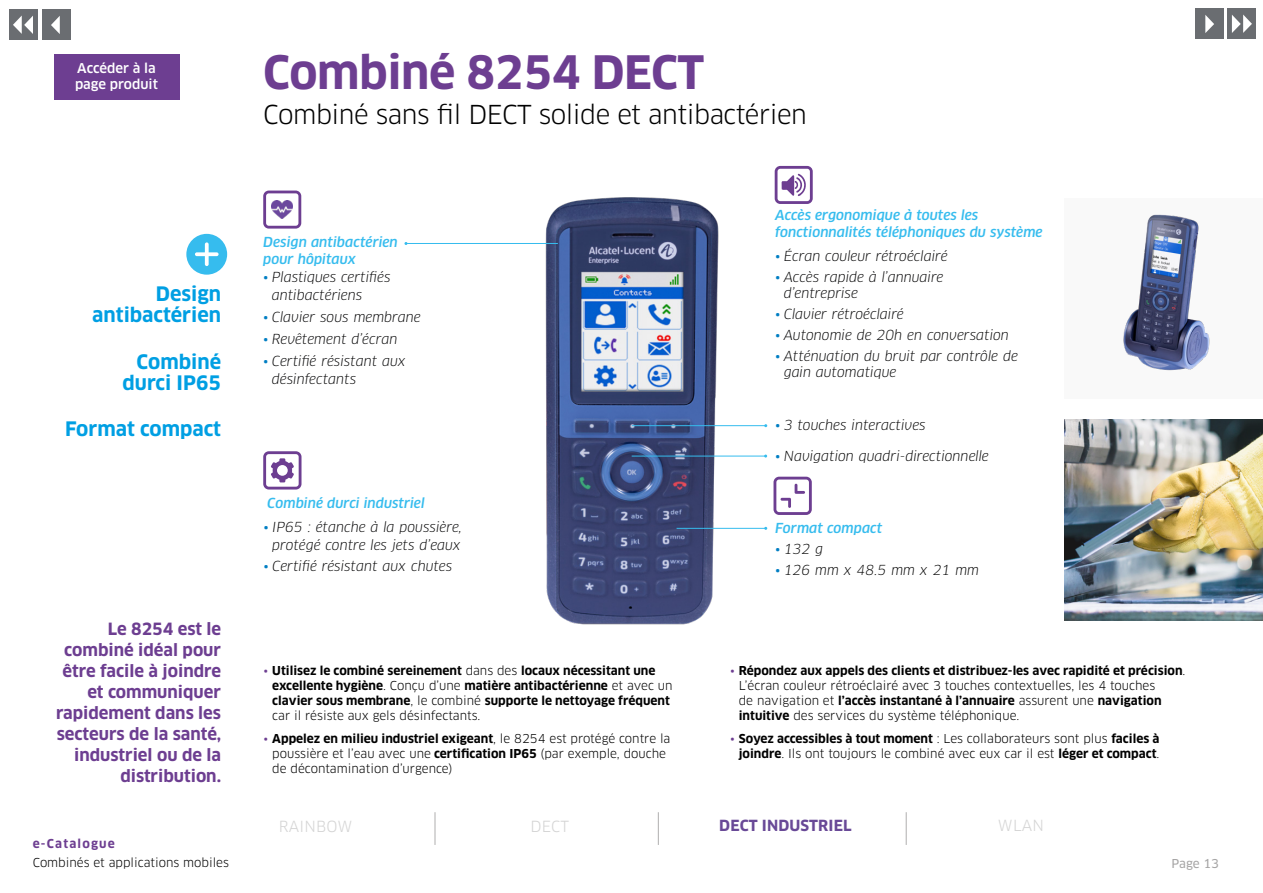
<style>
.page{position:relative;width:1263px;height:893px;background:#fff}
.page>*{position:absolute;margin:0;border:0;box-sizing:border-box;transform-origin:0 0}
.t1{font:700 45px "Clan OT";letter-spacing:-.01em;color:#6d3e91}
.t2{font:25.5px "Clan OT";letter-spacing:-.02em;color:#000}
.t3{font:700 19.5px/21px "Clan OT";color:#009fe3;text-align:right}
.t4{font:700 16.5px/21px "Clan OT";color:#6d3e91;text-align:right}
.t5{font:15px "Clan OT";letter-spacing:.01em;color:#d4d4d4}
.t6{font:700 15px "Clan OT";letter-spacing:.01em;color:#694997}
.t7{font:italic 13.5px/18px "Clan OT";color:#020203}
.t8{font:italic 500 13.5px/16.5px "Clan OT";color:#36bcee}
.t9{font:italic 13.5px "Clan OT";color:#000}
.t10{font:500 13.2px/15.9px "Clan OT";color:#fff}
.t11{font:12px/15px "Clan OT";color:#000}
.t12{font:700 12px/15px "Clan OT";color:#000}
.t13{font:700 12px "Clan OT";letter-spacing:.1em;color:#6d3e91}
.t14{font:12px "Clan OT News";letter-spacing:-.005em;color:#a6a5a5}
.s1{font-style:normal;color:#007ec3}
.s2{font-weight:400;color:#6d3e91}
.s3{font-weight:400}
.s4{color:#6d3e91}
.s5{font-weight:700}
</style>
<div class="page">
<img style="left:545px;top:197px;width:206px;height:428px">
<svg style="left:186px;top:234px;width:41px;height:41px"></svg>
<svg style="left:263px;top:451px;width:38px;height:38px"></svg>
<hr style="left:406px;top:243px;width:152px;height:1px;background:#36bcee">
<hr style="left:676px;top:528px;width:90px;height:1px;background:#36bcee">
<svg style="left:775px;top:166px;width:38px;height:38px"></svg>
<div style="left:1065px;top:198px;width:198px;height:201px;background:#f9f9f9"></div>
<img style="left:1065px;top:420px;width:198px;height:200px">
<hr style="left:632px;top:425px;width:134px;height:1px;background:#36bcee">
<hr style="left:632px;top:456px;width:134px;height:1px;background:#36bcee">
<img style="left:1123px;top:214px;width:87px;height:157px">
<hr style="left:435px;top:812px;width:1px;height:33px;background:#a6a5a5">
<hr style="left:906px;top:812px;width:1px;height:33px;background:#a6a5a5">
<hr style="left:658px;top:812px;width:1px;height:33px;background:#a6a5a5">
<svg style="left:263px;top:191px;width:38px;height:38px"></svg>
<img style="left:272px;top:200px;width:21px;height:19px">
<svg style="left:773px;top:477px;width:39px;height:38px"></svg>
<div style="left:9px;top:9px;width:29px;height:31px;background:#6a6d71"></div>
<svg style="left:13px;top:16px;width:20px;height:18px"></svg>
<div style="left:1227px;top:9px;width:28px;height:30px;background:#6a6d71"></div>
<svg style="left:1232px;top:15px;width:20px;height:18px"></svg>
<div style="left:42px;top:9px;width:28px;height:31px;background:#6a6d71"></div>
<svg style="left:51px;top:16px;width:9px;height:18px"></svg>
<div style="left:1195px;top:9px;width:28px;height:30px;background:#6a6d71"></div>
<svg style="left:1205px;top:15px;width:9px;height:18px"></svg>
<div style="left:54px;top:54px;width:125px;height:46px;background:#6d3e91"></div>
<p class="t10" style="left:75px;top:60px;width:84px">Accéder à la page produit</p>
<h3 class="t3" style="left:92px;top:284px;width:130px">Design antibactérien</h3>
<h3 class="t3" style="left:123px;top:351px;width:100px">Combiné durci IP65</h3>
<h3 class="t3" style="left:65px;top:419px;width:157px">Format compact</h3>
<h3 class="t4" style="left:56px;top:619px;width:167px">Le 8254 est le combiné idéal pour être facile à joindre et communiquer rapidement dans les secteurs de la santé, industriel ou de la distribution.</h3>
<p class="t13" style="left:33px;top:836px;width:84px">e-Catalogue</p>
<p class="t11" style="left:33px;top:855px;width:198px">Combinés et applications mobiles</p>
<h1 class="t1" style="left:263px;top:47px;width:442px">Combiné 8254 DECT</h1>
<h2 class="t2" style="left:263px;top:99px;width:545px">Combiné sans fil DECT solide et antibactérien</h2>
<p class="t8" style="left:263px;top:234px;width:136px">Design antibactérien pour hôpitaux</p>
<p class="t7" style="left:272px;top:268px;width:120px;text-indent:-9px"><span class="s1">•</span> Plastiques certifiés antibactériens</p>
<p class="t7" style="left:263px;top:308px;width:159px"><span class="s1">•</span> Clavier sous membrane</p>
<p class="t7" style="left:263px;top:330px;width:136px"><span class="s1">•</span> Revêtement d’écran</p>
<p class="t7" style="left:272px;top:352px;width:135px;text-indent:-9px"><span class="s1">•</span> Certifié résistant aux désinfectants</p>
<p class="t8" style="left:267px;top:494px;width:159px">Combiné durci industriel</p>
<p class="t7" style="left:264px;top:518px;width:200px;text-align:center"><span class="s1">•</span> IP65 : étanche à la poussière, protégé contre les jets d’eaux</p>
<p class="t7" style="left:264px;top:557px;width:190px"><span class="s1">•</span> Certifié résistant aux chutes</p>
<p class="t12" style="left:272px;top:663px;width:402px;text-indent:-9px"><span class="s2">•</span> Utilisez le combiné sereinement <span class="s3">dans des</span> locaux nécessitant une excellente hygiène<span class="s3">. Conçu d’une</span> matière antibactérienne <span class="s3">et avec un </span>clavier sous membrane<span class="s3">, le combiné</span> supporte le nettoyage fréquent <span class="s3">car il résiste aux gels désinfectants.</span></p>
<p class="t11" style="left:272px;top:731px;width:400px;text-indent:-9px"><span class="s4">•</span> <span class="s5">Appelez en milieu industriel exigeant</span>, le 8254 est protégé contre la poussière et l’eau avec une <span class="s5">certification IP65</span> (par exemple, douche de décontamination d’urgence)</p>
<p class="t8" style="left:775px;top:207px;width:269px">Accès ergonomique à toutes les fonctionnalités téléphoniques du système</p>
<p class="t7" style="left:775px;top:247px;width:174px"><span class="s1">•</span> Écran couleur rétroéclairé</p>
<p class="t7" style="left:784px;top:269px;width:161px;line-height:16.5px;text-indent:-9px"><span class="s1">•</span> Accès rapide à l’annuaire d’entreprise</p>
<p class="t7" style="left:775px;top:305px;width:130px"><span class="s1">•</span> Clavier rétroéclairé</p>
<p class="t7" style="left:775px;top:326px;width:235px"><span class="s1">•</span> Autonomie de 20h en conversation</p>
<p class="t7" style="left:784px;top:347px;width:236px;line-height:16.5px;text-indent:-9px"><span class="s1">•</span> Atténuation du bruit par contrôle de gain automatique</p>
<p class="t9" style="left:775px;top:417px;width:152px"><span class="s1">•</span> 3 touches interactives</p>
<p class="t9" style="left:775px;top:448px;width:215px"><span class="s1">•</span> Navigation quadri-directionnelle</p>
<p class="t8" style="left:775px;top:519px;width:109px">Format compact</p>
<p class="t9" style="left:775px;top:541px;width:49px"><span class="s1">•</span> 132 g</p>
<p class="t9" style="left:775px;top:562px;width:205px"><span class="s1">•</span> 126 mm x 48.5 mm x 21 mm</p>
<p class="t11" style="left:739px;top:663px;width:448px;text-indent:-9px"><span class="s4">•</span> <span class="s5">Répondez aux appels des clients et distribuez-les avec rapidité et précision</span>.<br>L’écran couleur rétroéclairé avec 3 touches contextuelles, les 4 touches<br>de navigation et <span class="s5">l’accès instantané à l’annuaire</span> assurent une <span class="s5">navigation intuitive</span> des services du système téléphonique.</p>
<p class="t11" style="left:730px;top:731px;width:431px;text-align:right"><span class="s4">•</span> <span class="s5">Soyez accessibles à tout moment</span> : Les collaborateurs sont plus <span class="s5">faciles à joindre</span>. Ils ont toujours le combiné avec eux car il est <span class="s5">léger et compact</span>.</p>
<p class="t5" style="left:279px;top:818px;width:75px">RAINBOW</p>
<p class="t5" style="left:530px;top:818px;width:40px">DECT</p>
<p class="t6" style="left:719px;top:817px;width:134px">DECT INDUSTRIEL</p>
<p class="t5" style="left:998px;top:817px;width:47px">WLAN</p>
<p class="t14" style="left:1171px;top:857px;width:49px">Page 13</p>
</div>
